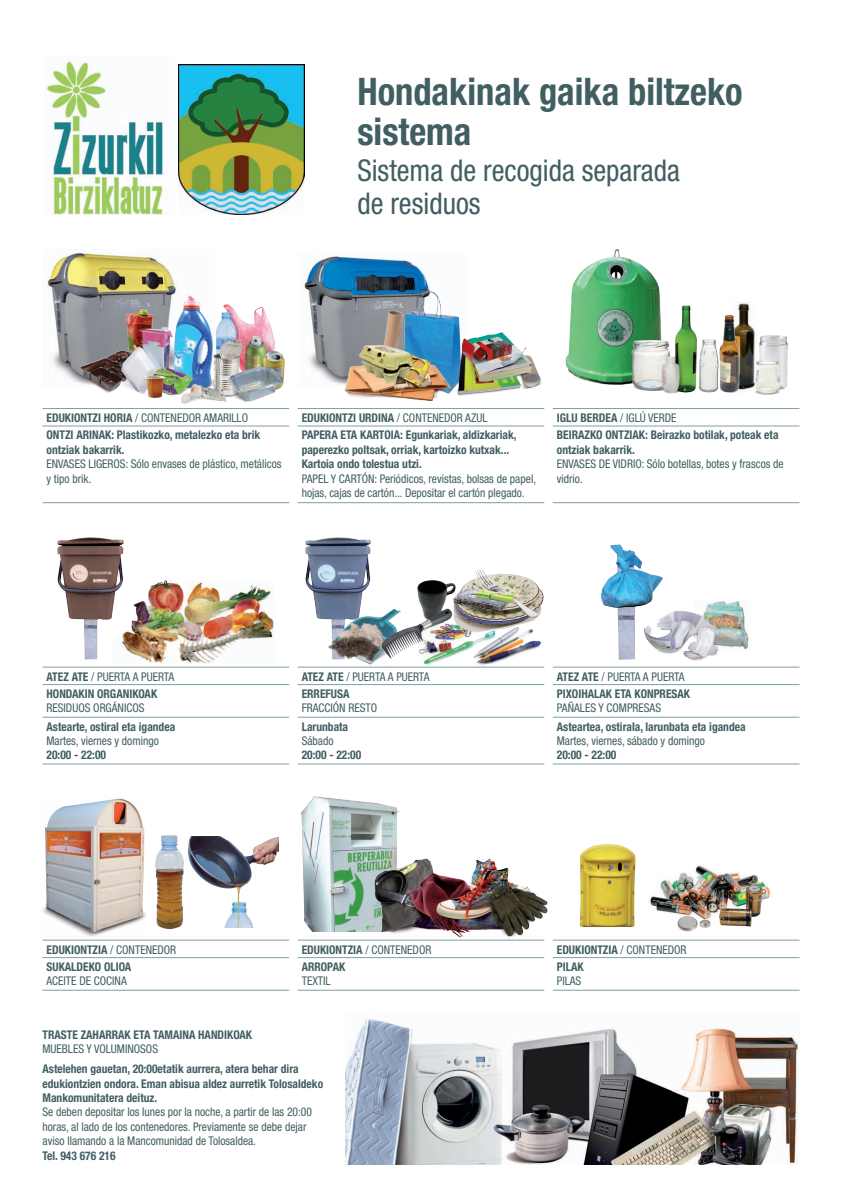
<style>
.page{position:relative;width:842px;height:1191px;background:#fff}
.page>*{position:absolute;margin:0;border:0;box-sizing:border-box;transform-origin:0 0}
.t1{font:700 condensed 38px/40px "Helvetica Neue";color:#415e61;scale:.96 1}
.t2{font:condensed 30px/33px "Helvetica Neue";color:#415e61;scale:.96 1}
.t3{font:700 condensed 12px/14.4px "Helvetica Neue";color:#415e61;scale:.96 1}
.t4{font:condensed 12px/14.4px "Helvetica Neue";color:#415e61;scale:.96 1}
.s1{font-weight:700}
.s2{font-weight:400}
</style>
<div class="page">
<img style="left:302px;top:796px;width:97px;height:135px">
<img style="left:57px;top:537px;width:67px;height:123px">
<img style="left:305px;top:537px;width:66px;height:82px">
<img style="left:600px;top:544px;width:63px;height:116px">
<img style="left:46px;top:253px;width:131px;height:129px">
<img style="left:303px;top:256px;width:127px;height:122px">
<img style="left:46px;top:61px;width:122px;height:153px">
<img style="left:179px;top:64px;width:125px;height:150px">
<hr style="left:553px;top:408px;width:246px;height:1px;background:#7ea19e">
<hr style="left:553px;top:426px;width:246px;height:1px;background:#7ea19e">
<hr style="left:298px;top:408px;width:246px;height:1px;background:#7ea19e">
<hr style="left:298px;top:426px;width:246px;height:1px;background:#7ea19e">
<hr style="left:298px;top:502px;width:246px;height:1px;background:#7ea19e">
<hr style="left:553px;top:502px;width:246px;height:1px;background:#7ea19e">
<hr style="left:43px;top:408px;width:246px;height:1px;background:#7ea19e">
<hr style="left:43px;top:426px;width:246px;height:1px;background:#7ea19e">
<hr style="left:43px;top:502px;width:246px;height:1px;background:#7ea19e">
<hr style="left:553px;top:667px;width:246px;height:1px;background:#7ea19e">
<hr style="left:553px;top:684px;width:246px;height:1px;background:#7ea19e">
<hr style="left:298px;top:667px;width:246px;height:1px;background:#7ea19e">
<hr style="left:298px;top:684px;width:246px;height:1px;background:#7ea19e">
<hr style="left:298px;top:717px;width:246px;height:1px;background:#7ea19e">
<hr style="left:553px;top:717px;width:246px;height:1px;background:#7ea19e">
<hr style="left:298px;top:763px;width:246px;height:1px;background:#7ea19e">
<hr style="left:553px;top:763px;width:246px;height:1px;background:#7ea19e">
<hr style="left:43px;top:667px;width:246px;height:1px;background:#7ea19e">
<hr style="left:43px;top:684px;width:246px;height:1px;background:#7ea19e">
<hr style="left:43px;top:717px;width:246px;height:1px;background:#7ea19e">
<hr style="left:43px;top:763px;width:246px;height:1px;background:#7ea19e">
<img style="left:75px;top:290px;width:215px;height:119px">
<img style="left:565px;top:249px;width:95px;height:136px">
<img style="left:628px;top:301px;width:160px;height:94px">
<img style="left:111px;top:570px;width:163px;height:94px">
<img style="left:187px;top:836px;width:91px;height:91px">
<img style="left:155px;top:836px;width:28px;height:93px">
<img style="left:42px;top:798px;width:103px;height:139px">
<img style="left:350px;top:856px;width:197px;height:82px">
<hr style="left:553px;top:940px;width:246px;height:1px;background:#7ea19e">
<hr style="left:553px;top:957px;width:246px;height:1px;background:#7ea19e">
<hr style="left:298px;top:940px;width:246px;height:1px;background:#7ea19e">
<hr style="left:298px;top:957px;width:246px;height:1px;background:#7ea19e">
<hr style="left:298px;top:990px;width:246px;height:1px;background:#7ea19e">
<hr style="left:553px;top:990px;width:246px;height:1px;background:#7ea19e">
<hr style="left:43px;top:940px;width:246px;height:1px;background:#7ea19e">
<hr style="left:43px;top:957px;width:246px;height:1px;background:#7ea19e">
<hr style="left:43px;top:990px;width:246px;height:1px;background:#7ea19e">
<img style="left:321px;top:555px;width:224px;height:113px">
<img style="left:638px;top:590px;width:111px;height:71px">
<img style="left:649px;top:865px;width:121px;height:67px">
<img style="left:325px;top:291px;width:217px;height:110px">
<img style="left:346px;top:1019px;width:452px;height:145px">
<img style="left:579px;top:844px;width:57px;height:84px">
<h1 class="t1" style="left:357px;top:71px;width:403px">Hondakinak gaika biltzeko sistema</h1>
<h2 class="t2" style="left:357px;top:154px;width:337px">Sistema de recogida separada de residuos</h2>
<p class="t4" style="left:47px;top:410px;width:211px"><span class="s1">EDUKIONTZI HORIA</span> / CONTENEDOR AMARILLO</p>
<p class="t3" style="left:302px;top:410px;width:195px">EDUKIONTZI URDINA <span class="s2">/ CONTENEDOR AZUL</span></p>
<p class="t3" style="left:557px;top:410px;width:126px">IGLU BERDEA <span class="s2">/ IGLÚ VERDE</span></p>
<p class="t3" style="left:47px;top:428px;width:224px">ONTZI ARINAK: Plastikozko, metalezko eta brik ontziak bakarrik.</p>
<p class="t4" style="left:47px;top:456px;width:246px">ENVASES LIGEROS: Sólo envases de plástico, metálicos y tipo brik.</p>
<p class="t3" style="left:302px;top:428px;width:225px">PAPERA ETA KARTOIA: Egunkariak, aldizkariak, paperezko poltsak, orriak, kartoizko kutxak...<br>Kartoia ondo tolestua utzi.</p>
<p class="t4" style="left:302px;top:471px;width:246px">PAPEL Y CARTÓN: Periódicos, revistas, bolsas de papel, hojas, cajas de cartón... Depositar el cartón plegado.</p>
<p class="t3" style="left:557px;top:428px;width:232px">BEIRAZKO ONTZIAK: Beirazko botilak, poteak eta ontziak bakarrik.</p>
<p class="t4" style="left:557px;top:456px;width:238px">ENVASES DE VIDRIO: Sólo botellas, botes y frascos de vidrio.</p>
<p class="t4" style="left:47px;top:669px;width:135px"><span class="s1">ATEZ ATE</span> / PUERTA A PUERTA</p>
<p class="t4" style="left:302px;top:669px;width:135px"><span class="s1">ATEZ ATE</span> / PUERTA A PUERTA</p>
<p class="t4" style="left:557px;top:669px;width:135px"><span class="s1">ATEZ ATE</span> / PUERTA A PUERTA</p>
<p class="t3" style="left:47px;top:686px;width:117px">HONDAKIN ORGANIKOAK</p>
<p class="t4" style="left:47px;top:701px;width:104px">RESIDUOS ORGÁNICOS</p>
<p class="t3" style="left:302px;top:686px;width:51px">ERREFUSA</p>
<p class="t4" style="left:302px;top:701px;width:80px">FRACCIÓN RESTO</p>
<p class="t3" style="left:557px;top:686px;width:140px">PIXOIHALAK ETA KONPRESAK</p>
<p class="t4" style="left:557px;top:701px;width:110px">PAÑALES Y COMPRESAS</p>
<p class="t3" style="left:47px;top:719px;width:136px">Astearte, ostiral eta igandea</p>
<p class="t4" style="left:47px;top:733px;width:119px">Martes, viernes y domingo</p>
<p class="t3" style="left:47px;top:747px;width:64px">20:00 - 22:00</p>
<p class="t3" style="left:302px;top:719px;width:50px">Larunbata</p>
<p class="t4" style="left:302px;top:733px;width:35px">Sábado</p>
<p class="t3" style="left:302px;top:747px;width:64px">20:00 - 22:00</p>
<p class="t3" style="left:557px;top:719px;width:198px">Asteartea, ostirala, larunbata eta igandea</p>
<p class="t4" style="left:557px;top:733px;width:156px">Martes, viernes, sábado y domingo</p>
<p class="t3" style="left:557px;top:747px;width:64px">20:00 - 22:00</p>
<p class="t3" style="left:47px;top:942px;width:137px">EDUKIONTZIA <span class="s2">/ CONTENEDOR</span></p>
<p class="t3" style="left:302px;top:942px;width:137px">EDUKIONTZIA <span class="s2">/ CONTENEDOR</span></p>
<p class="t3" style="left:557px;top:942px;width:137px">EDUKIONTZIA <span class="s2">/ CONTENEDOR</span></p>
<p class="t3" style="left:47px;top:959px;width:90px">SUKALDEKO OLIOA</p>
<p class="t4" style="left:47px;top:973px;width:85px">ACEITE DE COCINA</p>
<p class="t3" style="left:302px;top:959px;width:47px">ARROPAK</p>
<p class="t4" style="left:302px;top:973px;width:32px">TEXTIL</p>
<p class="t3" style="left:557px;top:959px;width:29px">PILAK</p>
<p class="t4" style="left:557px;top:973px;width:27px">PILAS</p>
<p class="t3" style="left:43px;top:1027px;width:220px">TRASTE ZAHARRAK ETA TAMAINA HANDIKOAK</p>
<p class="t4" style="left:43px;top:1041px;width:122px">MUEBLES Y VOLUMINOSOS</p>
<p class="t3" style="left:43px;top:1061px;width:294px">Astelehen gauetan, 20:00etatik aurrera, atera behar dira edukiontzien ondora. Eman abisua aldez aurretik Tolosaldeko<br>Mankomunitatera deituz.</p>
<p class="t4" style="left:43px;top:1104px;width:282px">Se deben depositar los lunes por la noche, a partir de las 20:00 horas, al lado de los contenedores. Previamente se debe dejar aviso llamando a la Mancomunidad de Tolosaldea.</p>
<p class="t3" style="left:43px;top:1148px;width:78px">Tel. 943 676 216</p>
</div>
